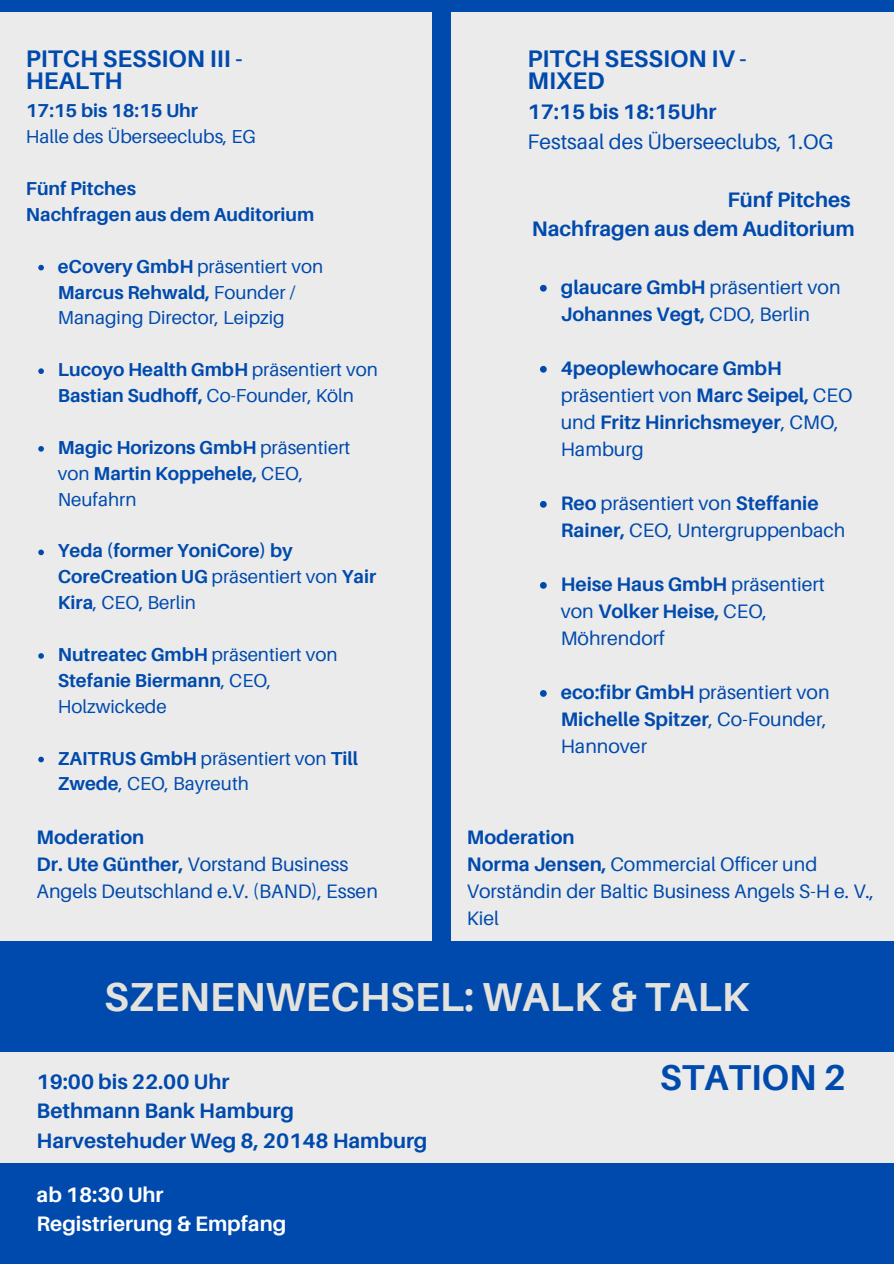
<style>
.page{position:relative;width:894px;height:1264px;background:#fff}
.page>*{position:absolute;margin:0;border:0;box-sizing:border-box;transform-origin:0 0}
.t1{font:700 40.5px "Aileron";color:#e4e2dd}
.t2{font:700 36px "Aileron";color:#004aad}
.t3{font:700 24px/22.5px "Aileron";color:#004aad}
.t4{font:700 21px/29.2px "Aileron";color:#004aad;text-align:right}
.t5{font:21px/29.2px "Aileron";color:#004aad}
.t6{font:700 21px/29.2px "Aileron";color:#fff}
.t7{font:19.5px/27px "Aileron";color:#004aad}
.t8{font:700 19.5px/27px "Aileron";color:#004aad}
.t9{font:700 18.75px/25.8px "Aileron";color:#004aad}
.t10{font:18.75px/25.8px "Aileron";color:#004aad}
.s1{font-weight:700}
.s2{font-weight:400}
</style>
<div class="page">
<div style="left:0;top:0;width:893px;height:1263px;background:#004aad"></div>
<div style="left:0;top:13px;width:431px;height:927px;background:#ebebeb"></div>
<svg style="left:38px;top:265px;width:6px;height:5px"></svg>
<svg style="left:38px;top:368px;width:6px;height:6px"></svg>
<svg style="left:38px;top:446px;width:6px;height:5px"></svg>
<svg style="left:38px;top:549px;width:6px;height:6px"></svg>
<svg style="left:38px;top:653px;width:6px;height:5px"></svg>
<svg style="left:38px;top:756px;width:6px;height:6px"></svg>
<div style="left:451px;top:13px;width:442px;height:927px;background:#ebebeb"></div>
<svg style="left:540px;top:285px;width:6px;height:6px"></svg>
<svg style="left:540px;top:366px;width:6px;height:6px"></svg>
<svg style="left:540px;top:501px;width:6px;height:6px"></svg>
<svg style="left:540px;top:582px;width:6px;height:6px"></svg>
<svg style="left:540px;top:690px;width:6px;height:6px"></svg>
<div style="left:0;top:1052px;width:893px;height:110px;background:#ebebeb"></div>
<p class="t3" style="left:26px;top:47px;width:218px">PITCH SESSION III -<br>HEALTH</p>
<p class="t3" style="left:527px;top:47px;width:220px">PITCH SESSION IV -<br>MIXED</p>
<h3 class="t9" style="left:26px;top:97px;width:174px">17:15 bis 18:15 Uhr</h3>
<p class="t10" style="left:26px;top:123px;width:231px">Halle des Überseeclubs, EG</p>
<p class="t9" style="left:26px;top:175px;width:290px">Fünf Pitches<br>Nachfragen aus dem Auditorium</p>
<h6 class="t10" style="left:58px;top:253px;width:267px"><span class="s1">eCovery GmbH</span> präsentiert von<br><span class="s1">Marcus Rehwald,</span> Founder /<br>Managing Director, Leipzig</h6>
<p class="t9" style="left:58px;top:356px;width:321px">Lucoyo Health GmbH <span class="s2">präsentiert von<br></span>Bastian Sudhoff, <span class="s2">Co-Founder, Köln</span></p>
<p class="t9" style="left:58px;top:434px;width:294px">Magic Horizons GmbH <span class="s2">präsentiert von</span> Martin Koppehele, <span class="s2">CEO,<br>Neufahrn</span></p>
<p class="t9" style="left:58px;top:537px;width:320px">Yeda (former YoniCore) by<br>CoreCreation UG <span class="s2">präsentiert von</span> Yair<br>Kira<span class="s2">, CEO, Berlin</span></p>
<p class="t10" style="left:58px;top:641px;width:281px"><span class="s1">Nutreatec GmbH</span> präsentiert von<br><span class="s1">Stefanie Biermann</span>, CEO,<br>Holzwickede</p>
<p class="t10" style="left:58px;top:744px;width:301px"><span class="s1">ZAITRUS GmbH</span> präsentiert von <span class="s1">Till<br>Zwede</span>, CEO, Bayreuth</p>
<h4 class="t7" style="left:37px;top:823px;width:343px"><span class="s1">Moderation<br>Dr. Ute Günther,</span> Vorstand Business<br>Angels Deutschland e.V. (BAND), Essen</h4>
<p class="t5" style="left:527px;top:97px;width:307px"><span class="s1">17:15 bis 18:15Uhr<br></span>Festsaal des Überseeclubs, 1.OG</p>
<h5 class="t4" style="left:531px;top:185px;width:324px">Fünf Pitches<br>Nachfragen aus dem Auditorium</h5>
<h3 class="t8" style="left:560px;top:273px;width:281px">glaucare GmbH <span class="s2">präsentiert von<br></span>Johannes Vegt, <span class="s2">CDO, Berlin</span></h3>
<h5 class="t8" style="left:560px;top:354px;width:293px">4peoplewhocare GmbH <span class="s2">präsentiert von</span> Marc Seipel, <span class="s2">CEO und</span> Fritz Hinrichsmeyer<span class="s2">, CMO,<br>Hamburg</span></h5>
<h4 class="t7" style="left:560px;top:489px;width:286px"><span class="s1">Reo</span> präsentiert von <span class="s1">Steffanie<br>Rainer,</span> CEO, Untergruppenbach</h4>
<p class="t7" style="left:560px;top:570px;width:266px"><span class="s1">Heise Haus GmbH</span> präsentiert von <span class="s1">Volker Heise,</span> CEO,<br>Möhrendorf</p>
<p class="t7" style="left:560px;top:678px;width:270px"><span class="s1">eco:fibr GmbH</span> präsentiert von<br><span class="s1">Michelle Spitzer</span>, Co-Founder,<br>Hannover</p>
<h4 class="t7" style="left:467px;top:823px;width:408px"><span class="s1">Moderation<br>Norma Jensen,</span> Commercial Officer und<br>Vorständin der Baltic Business Angels S-H e. V.,<br>Kiel</h4>
<p class="t1" style="left:104px;top:972px;width:646px">SZENENWECHSEL: WALK &amp; TALK</p>
<h1 class="t4" style="left:37px;top:1066px;width:194px">19:00 bis 22.00 Uhr</h1>
<h5 class="t2" style="left:659px;top:1055px;width:187px">STATION 2</h5>
<h1 class="t4" style="left:37px;top:1095px;width:392px;text-align:left">Bethmann Bank Hamburg<br>Harvestehuder Weg 8, 20148 Hamburg</h1>
<h2 class="t6" style="left:37px;top:1179px;width:251px">ab 18:30 Uhr<br>Registrierung &amp; Empfang</h2>
</div>
